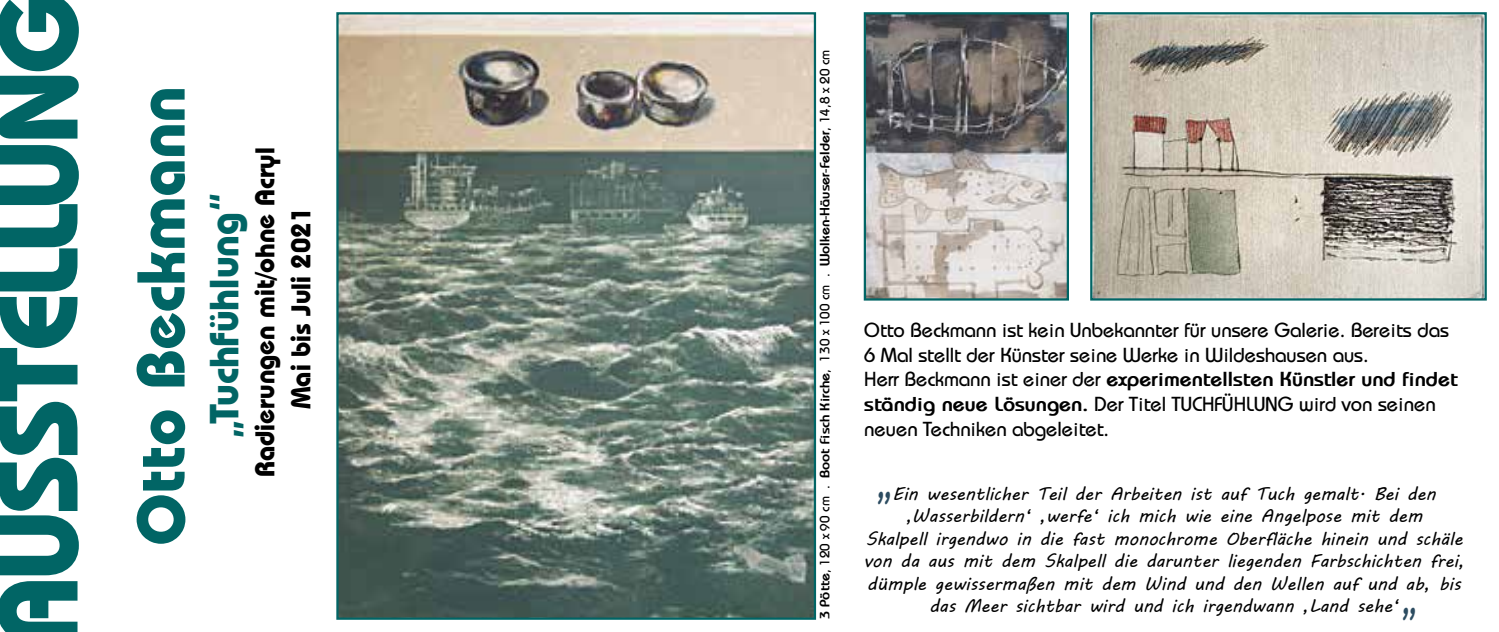
<style>
.page{position:relative;width:1499px;height:632px;background:#fff}
.page>*{position:absolute;margin:0;border:0;box-sizing:border-box;transform-origin:0 0}
.t1{font:700 112.5px "Bauhaus IT Cby BT";letter-spacing:-.04em;color:#016565}
.t2{font:700 67.5px "Bauhaus IT Cby BT";color:#016565}
.t3{font:45px "MV Boli";color:#2c4c61;scale:.67 1}
.t4{font:700 40.5px "Bauhaus IT Cby BT";color:#016565}
.t5{font:700 27px/36px "Bauhaus IT Cby BT";color:#000;text-align:center}
.t6{font:20.25px/24.8px "Bauhaus";color:#000}
.t7{font:18px/22.5px "MV Boli";color:#000;text-align:center}
.t8{font:700 13.5px "Bauhaus";color:#000}
.s1{font-weight:400}
.s2{font-weight:700}
</style>
<div class="page">
<img style="left:339px;top:15px;width:474px;height:601px">
<div style="left:336px;top:12px;width:480px;height:607px;border:2px solid #016565"></div>
<img style="left:867px;top:15px;width:199px;height:282px">
<div style="left:864px;top:12px;width:205px;height:288px;border:2px solid #016565"></div>
<img style="left:1093px;top:15px;width:391px;height:282px">
<div style="left:1090px;top:12px;width:397px;height:288px;border:2px solid #016565"></div>
<h1 class="t1" style="left:-30px;top:646px;width:660px;rotate:-90deg">AUSSTELLUNG</h1>
<h2 class="t2" style="left:120px;top:545px;width:460px;rotate:-90deg">Otto Beckmann</h2>
<h3 class="t5" style="left:247px;top:477px;width:331px;rotate:-90deg">Radierungen mit/ohne Acryl<br>Mai bis Juli 2021</h3>
<h3 class="t4" style="left:200px;top:439px;width:248px;rotate:-90deg">„Tuchfühlung“</h3>
<p class="t8" style="left:816px;top:619px;width:570px;rotate:-90deg">3 Pötte<span class="s1">, 120 x 90 cm .</span> Boot Fisch Kirche<span class="s1">, 130 x 100 cm .</span> Wolken-Häuser-Felder<span class="s1">, 14,8 x 20 cm</span></p>
<p class="t6" style="left:864px;top:317px;width:595px">Otto Beckmann ist kein Unbekannter für unsere Galerie. Bereits das 6 Mal stellt der Künster seine Werke in Wildeshausen aus.<br>Herr Beckmann ist einer der <span class="s2">experimentellsten Künstler und findet ständig neue Lösungen.</span> Der Titel TUCHFÜHLUNG wird von seinen neuen Techniken abgeleitet.</p>
<p class="t7" style="left:863px;top:481px;width:603px">Ein wesentlicher Teil der Arbeiten ist auf Tuch gemalt. Bei den ‚Wasserbildern‘ ‚werfe‘ ich mich wie eine Angelpose mit dem<br>Skalpell irgendwo in die fast monochrome Oberfläche hinein und schäle von da aus mit dem Skalpell die darunter liegenden Farbschichten frei, dümple gewissermaßen mit dem Wind und den Wellen auf und ab, bis das Meer sichtbar wird und ich irgendwann ‚Land sehe‘</p>
<h3 class="t3" style="left:876px;top:452px;width:28px">„</h3>
<h3 class="t3" style="left:1401px;top:567px;width:28px">„</h3>
</div>
